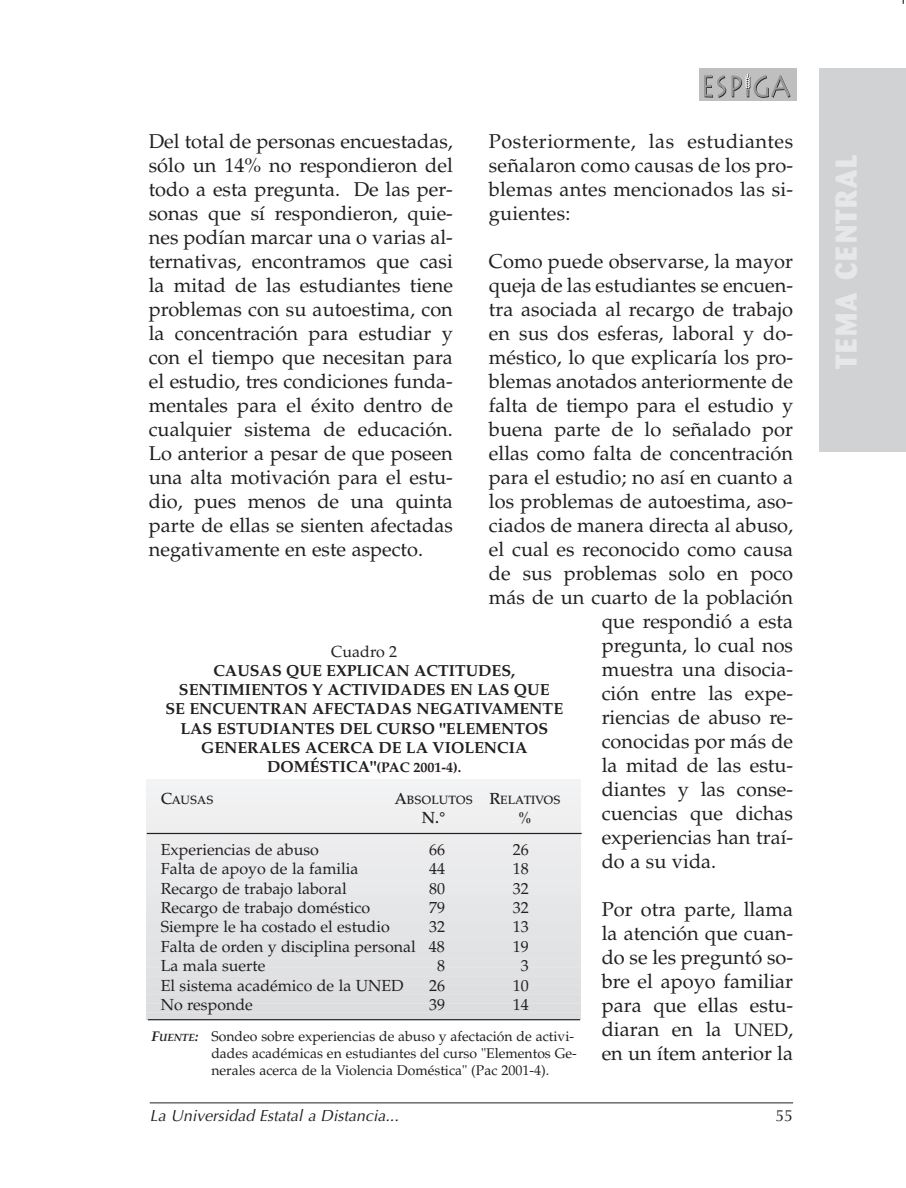
<style>
.page{position:relative;width:906px;height:1188px;background:#fff}
.page>*{position:absolute;margin:0;border:0;box-sizing:border-box;transform-origin:0 0}
.t1{font:800 30px "Barmeno";letter-spacing:.055em;color:#e6e7e9}
.t2{font:20px/24px "Palatino";color:#231f20;text-align:justify}
.t3{font:16px "Palatino";color:#231f20}
.t4{font:700 16px/19.2px "Palatino";color:#231f20;text-align:center}
.t5{font:italic 16px "Optima";color:#231f20}
.t6{font:500 16px "Palatino";color:#231f20}
.t7{font:16px "Optima";color:#231f20}
.t8{font:14px/17px "Palatino";color:#231f20}
.t9{font:700 14px "Palatino";color:#231f20}
.t10{font:500 12px "Palatino";color:#231f20}
.s1{font-size:18px}
.s2{font-size:16px}
.s3{font-weight:700;font-style:italic}
.s4{font-weight:700;font-style:italic;font-size:10.4px}
</style>
<div class="page">
<hr style="left:150px;top:1102px;width:643px;height:1px;background:#231f20">
<div style="left:699px;top:68px;width:97px;height:33px;background:#bfbfbf"></div>
<svg style="left:704px;top:73px;width:86px;height:25px"></svg>
<div style="left:818px;top:68px;width:88px;height:384px;background:#d1d2d4"></div>
<div style="left:147px;top:1010px;width:433px;height:9px;background:#dcdddf"></div>
<div style="left:147px;top:1001px;width:433px;height:12px;background:#dcdddf"></div>
<div style="left:147px;top:992px;width:433px;height:12px;background:#dddee0"></div>
<div style="left:147px;top:983px;width:433px;height:12px;background:#dedfe1"></div>
<div style="left:147px;top:974px;width:433px;height:12px;background:#dfe0e2"></div>
<div style="left:147px;top:965px;width:433px;height:12px;background:#e0e1e3"></div>
<div style="left:147px;top:956px;width:433px;height:12px;background:#e1e2e4"></div>
<div style="left:147px;top:947px;width:433px;height:12px;background:#e1e2e4"></div>
<div style="left:147px;top:938px;width:433px;height:12px;background:#e2e3e5"></div>
<div style="left:147px;top:929px;width:433px;height:12px;background:#e3e4e6"></div>
<div style="left:147px;top:920px;width:433px;height:12px;background:#e3e4e6"></div>
<div style="left:147px;top:911px;width:433px;height:12px;background:#e4e5e7"></div>
<div style="left:147px;top:902px;width:433px;height:12px;background:#e5e6e8"></div>
<div style="left:147px;top:893px;width:433px;height:12px;background:#e6e7e9"></div>
<div style="left:147px;top:884px;width:433px;height:12px;background:#e8e9ea"></div>
<div style="left:147px;top:875px;width:433px;height:12px;background:#e9eaeb"></div>
<div style="left:147px;top:866px;width:433px;height:12px;background:#e9eaeb"></div>
<div style="left:147px;top:857px;width:433px;height:12px;background:#eaebec"></div>
<div style="left:147px;top:848px;width:433px;height:12px;background:#ebebed"></div>
<div style="left:147px;top:839px;width:433px;height:12px;background:#ececee"></div>
<div style="left:147px;top:830px;width:433px;height:12px;background:#ededee"></div>
<div style="left:147px;top:821px;width:433px;height:12px;background:#eeeeef"></div>
<div style="left:147px;top:812px;width:433px;height:12px;background:#efeff0"></div>
<div style="left:147px;top:803px;width:433px;height:12px;background:#f0f0f1"></div>
<div style="left:147px;top:794px;width:433px;height:12px;background:#f0f1f2"></div>
<div style="left:147px;top:785px;width:433px;height:12px;background:#f1f2f3"></div>
<div style="left:147px;top:779px;width:433px;height:9px;background:#f2f3f4"></div>
<hr style="left:148px;top:1019px;width:432px;height:1px;background:#231f20">
<hr style="left:147px;top:832px;width:434px;height:2px;background:#231f20">
<p class="t2" style="left:149px;top:131px;width:306px">Del total de personas encuestadas, sólo un 14% no respondieron del todo a esta pregunta. De las per&shy;sonas que sí respondieron, quie&shy;nes podían marcar una o varias al&shy;ternativas, encontramos que casi la mitad de las estudiantes tiene problemas con su autoestima, con la concentración para estudiar y con el tiempo que necesitan para el estudio, tres condiciones funda&shy;mentales para el éxito dentro de cualquier sistema de educación.<br>Lo anterior a pesar de que poseen una alta motivación para el estu&shy;dio, pues menos de una quinta parte de ellas se sienten afectadas negativamente en este aspecto.</p>
<p class="t2" style="left:489px;top:131px;width:306px">Posteriormente, las estudiantes señalaron como causas de los pro&shy;blemas antes mencionados las si&shy;guientes:</p>
<p class="t2" style="left:489px;top:251px;width:306px">Como puede observarse, la mayor</p>
<p class="t2" style="left:489px;top:275px;width:305px">queja de las estudiantes se encuen-</p>
<p class="t2" style="left:489px;top:299px;width:306px">tra asociada al recargo de trabajo</p>
<p class="t2" style="left:489px;top:323px;width:306px">en sus dos esferas, laboral y do-</p>
<p class="t2" style="left:489px;top:347px;width:306px">méstico, lo que explicaría los pro-</p>
<p class="t2" style="left:489px;top:371px;width:306px">blemas anotados anteriormente de</p>
<p class="t2" style="left:489px;top:395px;width:306px">falta de tiempo para el estudio y</p>
<p class="t2" style="left:489px;top:419px;width:306px">buena parte de lo señalado por</p>
<p class="t2" style="left:489px;top:443px;width:306px">ellas como falta de concentración</p>
<p class="t2" style="left:489px;top:467px;width:306px">para el estudio; no así en cuanto a</p>
<p class="t2" style="left:489px;top:491px;width:306px">los problemas de autoestima, aso-</p>
<p class="t2" style="left:489px;top:515px;width:306px">ciados de manera directa al abuso,</p>
<p class="t2" style="left:489px;top:539px;width:306px">el cual es reconocido como causa</p>
<p class="t2" style="left:489px;top:563px;width:306px">de sus problemas solo en poco</p>
<p class="t2" style="left:489px;top:587px;width:306px">más de un cuarto de la población</p>
<p class="t2" style="left:601px;top:611px;width:193px">que respondió a esta</p>
<p class="t2" style="left:601px;top:635px;width:193px">pregunta, lo cual nos</p>
<p class="t2" style="left:601px;top:659px;width:193px">muestra una disocia-</p>
<p class="t2" style="left:601px;top:683px;width:193px">ción entre las expe-</p>
<p class="t2" style="left:601px;top:707px;width:193px">riencias de abuso re-</p>
<p class="t2" style="left:601px;top:731px;width:193px">conocidas por más de</p>
<p class="t2" style="left:601px;top:755px;width:193px">la mitad de las estu-</p>
<p class="t2" style="left:601px;top:779px;width:193px">diantes y las conse-</p>
<p class="t2" style="left:601px;top:803px;width:193px">cuencias que dichas</p>
<p class="t2" style="left:601px;top:827px;width:193px">experiencias han traí-</p>
<p class="t2" style="left:601px;top:851px;width:116px">do a su vida.</p>
<p class="t2" style="left:601px;top:899px;width:193px">Por otra parte, llama la atención que cuan&shy;do se les preguntó so&shy;bre el apoyo familiar para que ellas estu&shy;diaran en la <span class="s1">UNED</span>, en un ítem anterior la</p>
<p class="t3" style="left:331px;top:645px;width:67px">Cuadro 2</p>
<p class="t4" style="left:165px;top:662px;width:399px">CAUSAS QUE EXPLICAN ACTITUDES, SENTIMIENTOS Y ACTIVIDADES EN LAS QUE<br>SE ENCUENTRAN AFECTADAS NEGATIVAMENTE LAS ESTUDIANTES DEL CURSO "ELEMENTOS GENERALES ACERCA DE LA VIOLENCIA</p>
<p class="t9" style="left:267px;top:762px;width:196px"><span class="s2">DOMÉSTICA"</span>(PAC 2001-4).</p>
<p class="t10" style="left:161px;top:794px;width:54px"><span class="s2">C</span>AUSAS</p>
<p class="t10" style="left:394px;top:794px;width:167px"><span class="s2">A</span>BSOLUTOS <span class="s2">R</span>ELATIVOS</p>
<p class="t6" style="left:422px;top:811px;width:25px">N.°</p>
<p class="t6" style="left:518px;top:811px;width:16px">%</p>
<p class="t3" style="left:161px;top:842px;width:160px">Experiencias de abuso</p>
<p class="t3" style="left:429px;top:842px;width:17px">66</p>
<p class="t3" style="left:512px;top:842px;width:17px">26</p>
<p class="t3" style="left:161px;top:862px;width:199px">Falta de apoyo de la familia</p>
<p class="t3" style="left:429px;top:862px;width:17px">44</p>
<p class="t3" style="left:512px;top:862px;width:17px">18</p>
<p class="t3" style="left:161px;top:881px;width:187px">Recargo de trabajo laboral</p>
<p class="t3" style="left:429px;top:881px;width:17px">80</p>
<p class="t3" style="left:512px;top:881px;width:17px">32</p>
<p class="t3" style="left:161px;top:901px;width:211px">Recargo de trabajo doméstico</p>
<p class="t3" style="left:429px;top:901px;width:17px">79</p>
<p class="t3" style="left:512px;top:901px;width:17px">32</p>
<p class="t3" style="left:161px;top:920px;width:230px">Siempre le ha costado el estudio</p>
<p class="t3" style="left:429px;top:920px;width:17px">32</p>
<p class="t3" style="left:513px;top:920px;width:17px">13</p>
<p class="t3" style="left:161px;top:940px;width:286px">Falta de orden y disciplina personal 48</p>
<p class="t3" style="left:512px;top:940px;width:17px">19</p>
<p class="t3" style="left:161px;top:959px;width:106px">La mala suerte</p>
<p class="t3" style="left:437px;top:959px;width:9px">8</p>
<p class="t3" style="left:520px;top:959px;width:9px">3</p>
<p class="t3" style="left:161px;top:979px;width:244px">El sistema académico de la UNED</p>
<p class="t3" style="left:429px;top:979px;width:17px">26</p>
<p class="t3" style="left:513px;top:979px;width:17px">10</p>
<p class="t3" style="left:161px;top:998px;width:94px">No responde</p>
<p class="t3" style="left:429px;top:998px;width:17px">39</p>
<p class="t3" style="left:513px;top:998px;width:17px">14</p>
<p class="t8" style="left:211px;top:1029px;width:367px;text-indent:-60px"><span class="s3">F</span><span class="s4">UENTE</span><span class="s3">:</span> Sondeo sobre experiencias de abuso y afectación de activi&shy;dades académicas en estudiantes del curso "Elementos Ge&shy;nerales acerca de la Violencia Doméstica" (Pac 2001-4).</p>
<p class="t5" style="left:150px;top:1109px;width:250px">La Universidad Estatal a Distancia...</p>
<p class="t7" style="left:775px;top:1109px;width:19px">55</p>
<h1 class="t1" style="left:833px;top:369px;width:215px;rotate:-90deg">TEMA CENTRAL</h1>
</div>
